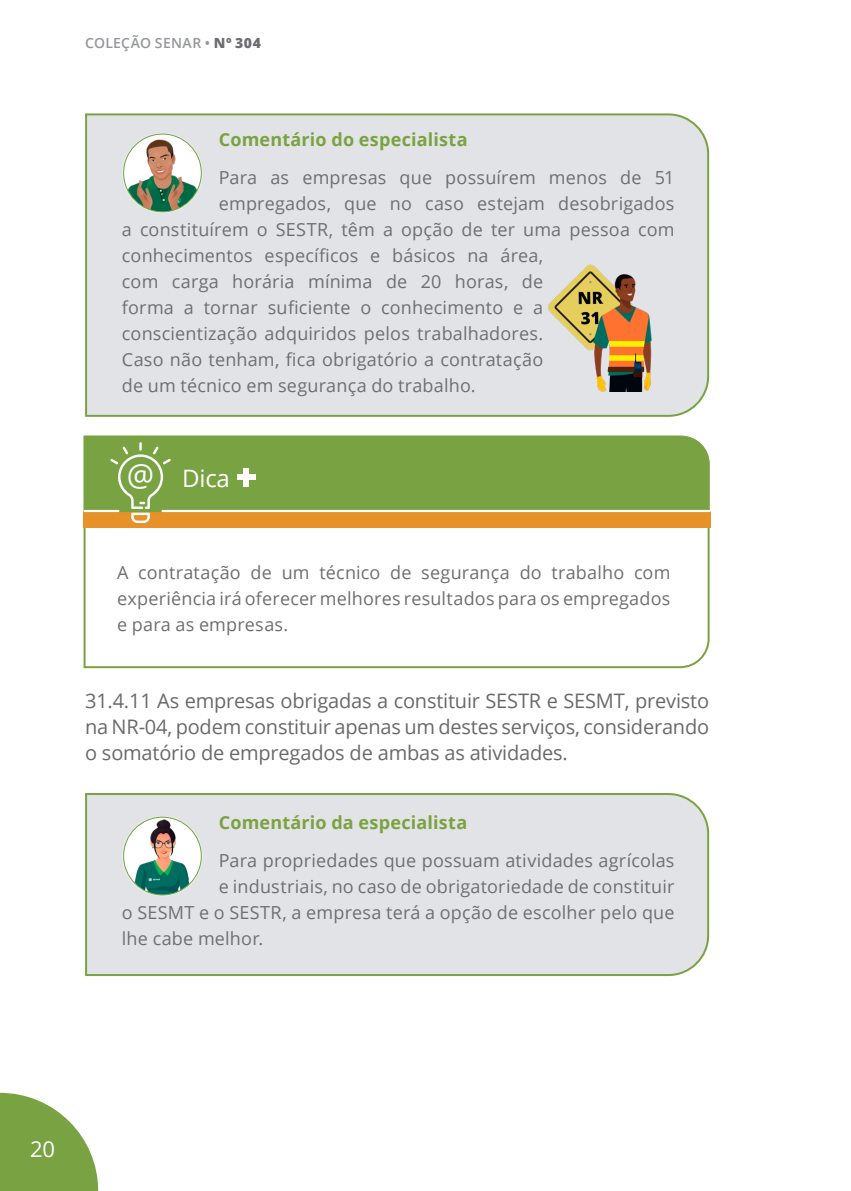
<style>
.page{position:relative;width:851px;height:1191px;background:#fff}
.page>*{position:absolute;margin:0;border:0;box-sizing:border-box;transform-origin:0 0}
.t1{font:24px "Open Sans";color:#fff}
.t2{font:22px "Open Sans";color:#fff}
.t3{font:20px/26px "Open Sans";letter-spacing:-.01em;color:#696a6c;text-align:justify}
.t4{font:18px/26px "Open Sans";letter-spacing:.01em;color:#6e6f71;text-align:justify}
.t5{font:700 18px "Open Sans";letter-spacing:.01em;color:#7aa340}
.t6{font:600 14px "Open Sans";letter-spacing:.025em;color:#95979a}
.s1{font-weight:800;color:#6d6e71}
</style>
<div class="page">
<svg style="left:0;top:1092px;width:99px;height:99px"></svg>
<div style="left:85px;top:113px;width:625px;height:304px;background:#e2e3e7"></div>
<img style="left:547px;top:263px;width:110px;height:129px">
<img style="left:124px;top:135px;width:77px;height:77px">
<div style="left:123px;top:134px;width:79px;height:78px;border:1px solid #79a342;border-radius:50%"></div>
<svg style="left:83px;top:435px;width:627px;height:234px"></svg>
<hr style="left:83px;top:510px;width:36px;height:2px;background:#fff">
<div style="left:84px;top:511px;width:626px;height:17px;background:#e69229"></div>
<div style="left:84px;top:435px;width:625px;height:75px;background:#79a342"></div>
<svg style="left:110px;top:442px;width:61px;height:81px"></svg>
<hr style="left:161px;top:510px;width:549px;height:2px;background:#fff">
<hr style="left:84px;top:510px;width:35px;height:2px;background:#fff">
<svg style="left:237px;top:468px;width:18px;height:18px"></svg>
<div style="left:85px;top:793px;width:625px;height:183px;background:#e2e3e7"></div>
<svg style="left:122px;top:815px;width:81px;height:81px"></svg>
<img style="left:124px;top:817px;width:77px;height:78px;border-radius:39px">
<div style="left:123px;top:816px;width:79px;height:79px;border:1px solid #79a342;border-radius:50%"></div>
<p class="t6" style="left:85px;top:33px;width:177px">COLEÇÃO SENAR • <span class="s1">Nº 304</span></p>
<p class="t5" style="left:219px;top:127px;width:250px">Comentário do especialista</p>
<p class="t4" style="left:219px;top:164px;width:457px">Para as empresas que possuírem menos de 51</p>
<p class="t4" style="left:219px;top:190px;width:457px">empregados, que no caso estejam desobrigados</p>
<p class="t4" style="left:122px;top:216px;width:554px">a constituírem o SESTR, têm a opção de ter uma pessoa com</p>
<p class="t4" style="left:122px;top:242px;width:422px">conhecimentos específicos e básicos na área,</p>
<p class="t4" style="left:122px;top:268px;width:422px">com carga horária mínima de 20 horas, de</p>
<p class="t4" style="left:122px;top:294px;width:422px">forma a tornar suficiente o conhecimento e a</p>
<p class="t4" style="left:122px;top:320px;width:422px">conscientização adquiridos pelos trabalhadores.</p>
<p class="t4" style="left:122px;top:346px;width:422px">Caso não tenham, fica obrigatório a contratação</p>
<p class="t4" style="left:122px;top:372px;width:355px">de um técnico em segurança do trabalho.</p>
<h1 class="t1" style="left:182px;top:461px;width:49px">Dica</h1>
<p class="t4" style="left:117px;top:558px;width:555px">A contratação de um técnico de segurança do trabalho com experiência irá oferecer melhores resultados para os empregados e para as empresas.</p>
<p class="t3" style="left:85px;top:687px;width:625px">31.4.11 As empresas obrigadas a constituir SESTR e SESMT, previsto na NR-04, podem constituir apenas um destes serviços, considerando o somatório de empregados de ambas as atividades.</p>
<p class="t5" style="left:219px;top:810px;width:250px">Comentário da especialista</p>
<p class="t4" style="left:219px;top:847px;width:457px">Para propriedades que possuam atividades agrícolas</p>
<p class="t4" style="left:219px;top:873px;width:457px">e industriais, no caso de obrigatoriedade de constituir</p>
<p class="t4" style="left:122px;top:899px;width:554px">o SESMT e o SESTR, a empresa terá a opção de escolher pelo que</p>
<p class="t4" style="left:122px;top:924px;width:143px">lhe cabe melhor.</p>
<p class="t2" style="left:30px;top:1133px;width:27px">20</p>
</div>
